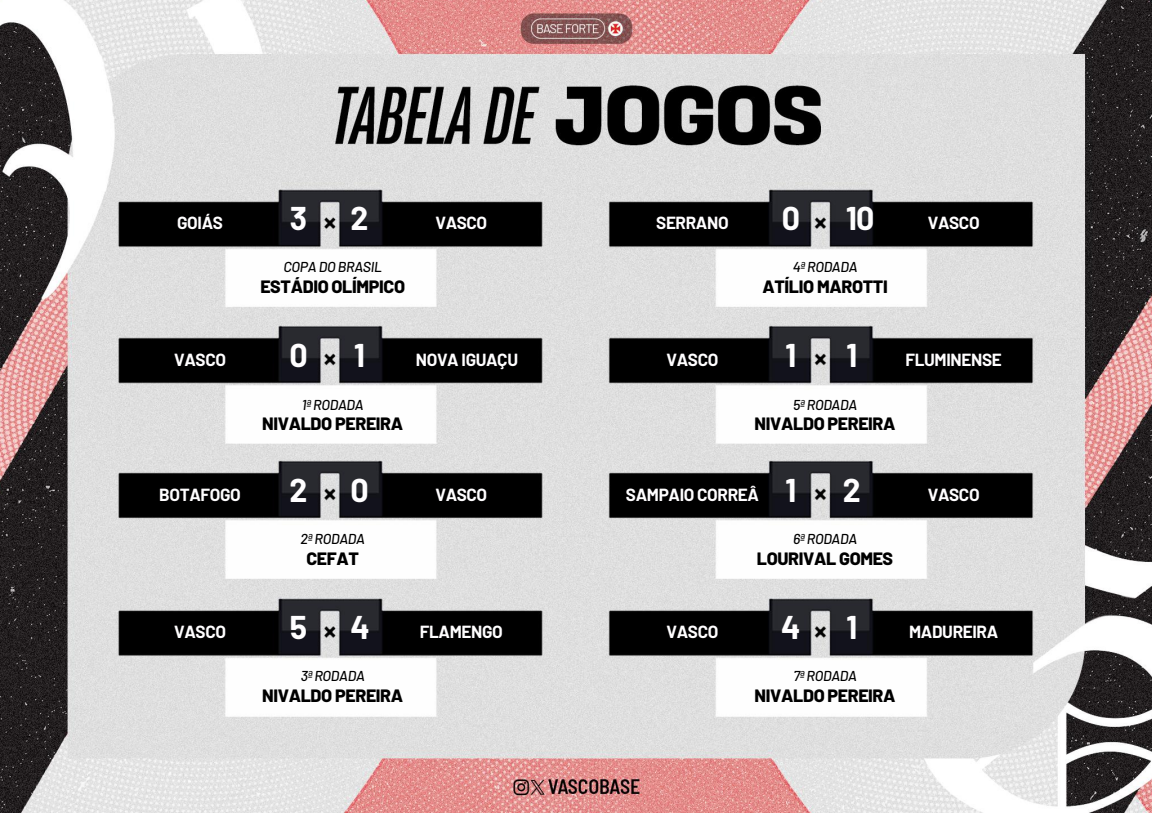
<style>
.page{position:relative;width:1152px;height:813px;background:#fff}
.page>*{position:absolute;margin:0;border:0;box-sizing:border-box;transform-origin:0 0}
.t1{font:700 32.1px "Barlow";color:#fffeff}
.t2{font:800 17.85px "Barlow";letter-spacing:-.02em;color:#000}
.t3{font:700 17.1px "Barlow";letter-spacing:-.02em;color:#fffeff}
.t4{font:italic 500 14.33px "Barlow";letter-spacing:-.02em;color:#000}
</style>
<div class="page">
<img style="left:0;top:0;width:1152px;height:812px">
<h1 class="t1" style="left:290px;top:197px;width:19px">3</h1>
<h1 class="t1" style="left:782px;top:197px;width:20px">0</h1>
<h1 class="t1" style="left:351px;top:197px;width:19px">2</h1>
<h1 class="t1" style="left:846px;top:197px;width:30px">10</h1>
<p class="t3" style="left:177px;top:212px;width:47px">GOIÁS</p>
<p class="t3" style="left:656px;top:212px;width:74px">SERRANO</p>
<p class="t3" style="left:435px;top:212px;width:53px">VASCO</p>
<p class="t3" style="left:928px;top:212px;width:53px">VASCO</p>
<p class="t4" style="left:283px;top:258px;width:100px">COPA DO BRASIL</p>
<p class="t4" style="left:793px;top:258px;width:66px">4ª RODADA</p>
<p class="t2" style="left:260px;top:275px;width:146px">ESTÁDIO OLÍMPICO</p>
<p class="t2" style="left:762px;top:275px;width:127px">ATÍLIO MAROTTI</p>
<h1 class="t1" style="left:289px;top:335px;width:20px">0</h1>
<h1 class="t1" style="left:785px;top:335px;width:12px">1</h1>
<h1 class="t1" style="left:354px;top:335px;width:12px">1</h1>
<h1 class="t1" style="left:846px;top:335px;width:12px">1</h1>
<p class="t3" style="left:174px;top:349px;width:53px">VASCO</p>
<p class="t3" style="left:667px;top:349px;width:53px">VASCO</p>
<p class="t3" style="left:416px;top:349px;width:104px">NOVA IGUAÇU</p>
<p class="t3" style="left:906px;top:349px;width:98px">FLUMINENSE</p>
<p class="t4" style="left:302px;top:395px;width:63px">1ª RODADA</p>
<p class="t4" style="left:793px;top:395px;width:66px">5ª RODADA</p>
<p class="t2" style="left:262px;top:412px;width:142px">NIVALDO PEREIRA</p>
<p class="t2" style="left:755px;top:412px;width:142px">NIVALDO PEREIRA</p>
<h1 class="t1" style="left:290px;top:469px;width:19px">2</h1>
<h1 class="t1" style="left:785px;top:469px;width:12px">1</h1>
<h1 class="t1" style="left:351px;top:469px;width:20px">0</h1>
<h1 class="t1" style="left:843px;top:469px;width:19px">2</h1>
<p class="t3" style="left:159px;top:483px;width:83px">BOTAFOGO</p>
<p class="t3" style="left:626px;top:483px;width:135px">SAMPAIO CORREÂ</p>
<p class="t3" style="left:435px;top:483px;width:53px">VASCO</p>
<p class="t3" style="left:928px;top:483px;width:53px">VASCO</p>
<p class="t4" style="left:301px;top:529px;width:66px">2ª RODADA</p>
<p class="t4" style="left:793px;top:529px;width:66px">6ª RODADA</p>
<p class="t2" style="left:306px;top:546px;width:54px">CEFAT</p>
<p class="t2" style="left:757px;top:546px;width:138px">LOURIVAL GOMES</p>
<h1 class="t1" style="left:290px;top:606px;width:19px">5</h1>
<h1 class="t1" style="left:781px;top:606px;width:21px">4</h1>
<h1 class="t1" style="left:351px;top:606px;width:21px">4</h1>
<h1 class="t1" style="left:846px;top:606px;width:12px">1</h1>
<p class="t3" style="left:174px;top:620px;width:53px">VASCO</p>
<p class="t3" style="left:667px;top:620px;width:53px">VASCO</p>
<p class="t3" style="left:420px;top:620px;width:84px">FLAMENGO</p>
<p class="t3" style="left:909px;top:620px;width:91px">MADUREIRA</p>
<p class="t4" style="left:301px;top:666px;width:66px">3ª RODADA</p>
<p class="t4" style="left:793px;top:666px;width:65px">7ª RODADA</p>
<p class="t2" style="left:262px;top:683px;width:142px">NIVALDO PEREIRA</p>
<p class="t2" style="left:755px;top:683px;width:142px">NIVALDO PEREIRA</p>
</div>
